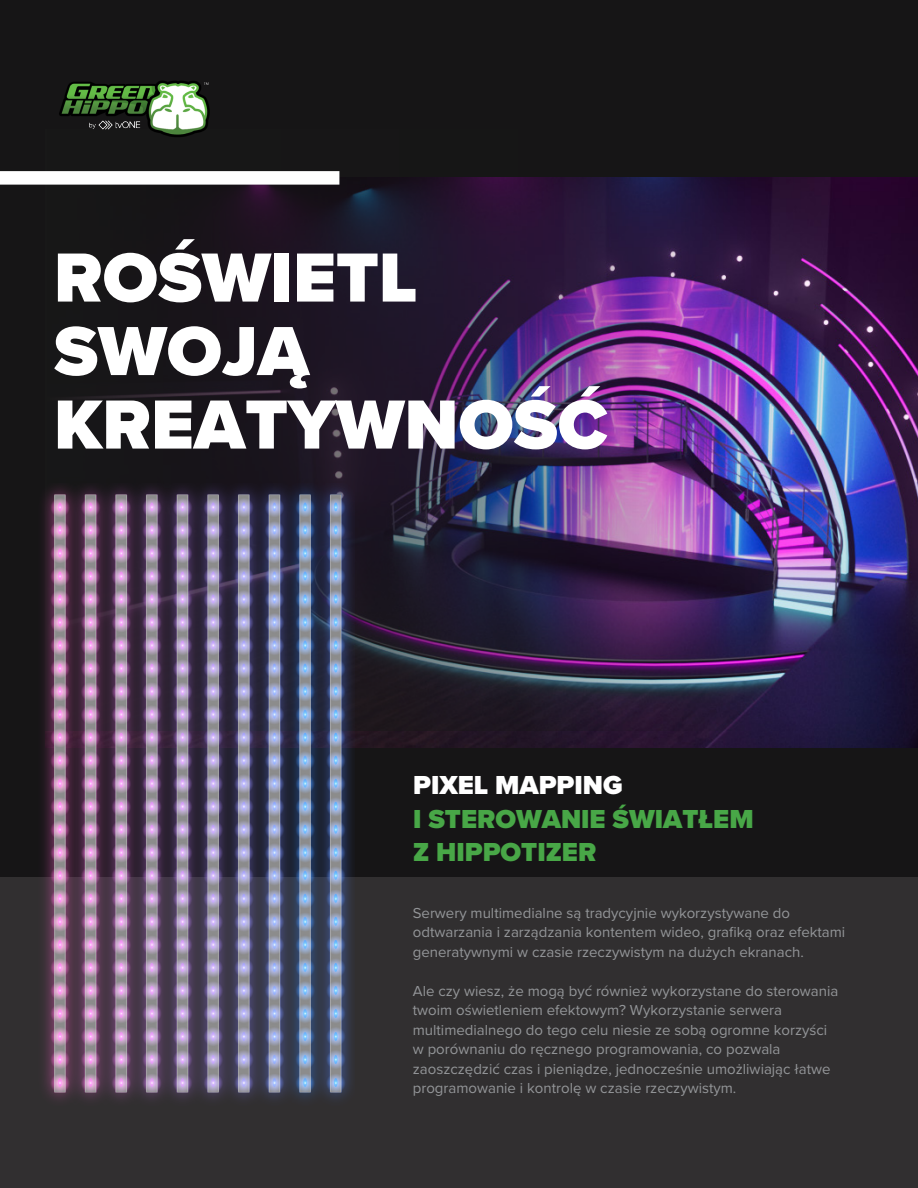
<style>
.page{position:relative;width:918px;height:1188px;background:#161516}
.page>*{position:absolute;margin:0;border:0;box-sizing:border-box;transform-origin:0 0}
.t1{font:900 72px/73.5px "Proxima Nova";color:#fff}
.t2{font:900 27px/33.2px "Proxima Nova";color:#48a747}
.t3{font:15px/19.5px "Proxima Nova";color:#939598}
.s1{color:#fff}
</style>
<div class="page">
<div style="left:0;top:878px;width:918px;height:310px;background:#312f30"></div>
<img style="left:354px;top:178px;width:564px;height:569px">
<img style="left:77px;top:171px;width:667px;height:560px">
<img style="left:59px;top:81px;width:151px;height:56px">
<div style="left:0;top:171px;width:339px;height:14px;background:#fff"></div>
<img style="left:39px;top:484px;width:315px;height:616px">
<p class="t1" style="left:54px;top:240px;width:555px">ROŚWIETL<br>SWOJĄ<br>KREATYWNOŚĆ</p>
<p class="t2" style="left:413px;top:768px;width:342px"><span class="s1">PIXEL MAPPING<br></span>I STEROWANIE ŚWIATŁEM<br>Z HIPPOTIZER</p>
<p class="t3" style="left:413px;top:902px;width:434px">Serwery multimedialne są tradycyjnie wykorzystywane do odtwarzania i zarządzania kontentem wideo, grafiką oraz efektami generatywnymi w czasie rzeczywistym na dużych ekranach.</p>
<p class="t3" style="left:413px;top:980px;width:427px">Ale czy wiesz, że mogą być również wykorzystane do sterowania twoim oświetleniem efektowym? Wykorzystanie serwera multimedialnego do tego celu niesie ze sobą ogromne korzyści w porównaniu do ręcznego programowania, co pozwala zaoszczędzić czas i pieniądze, jednocześnie umożliwiając łatwe programowanie i kontrolę w czasie rzeczywistym.</p>
</div>
